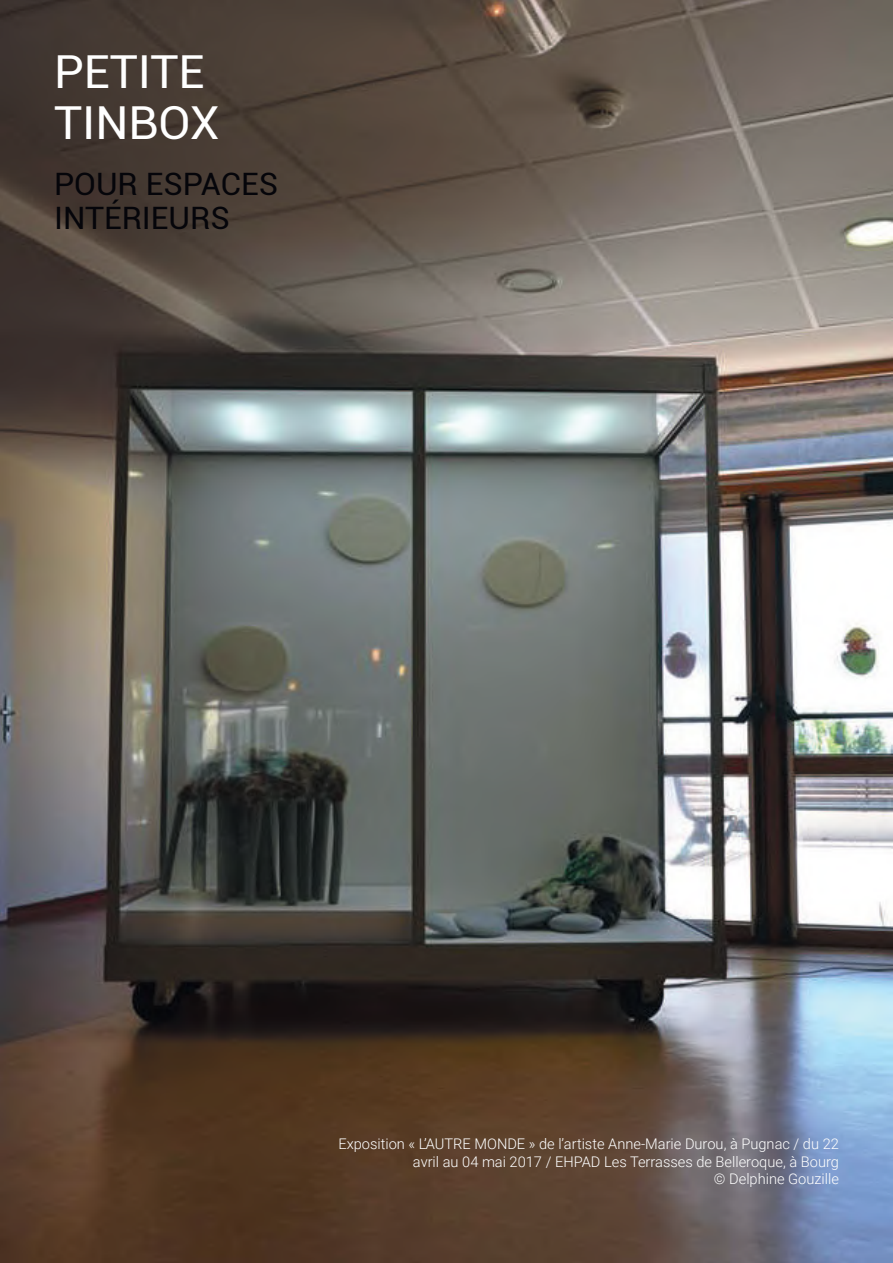
<style>
.page{position:relative;width:893px;height:1263px;background:#fff}
.page>*{position:absolute;margin:0;border:0;box-sizing:border-box;transform-origin:0 0}
.t1{font:45.45px/50.4px "Roboto";color:#fff}
.t2{font:30.9px/34px "Roboto";color:#05050a}
.t3{font:300 14.7px/17.5px "Roboto";color:#fff;text-align:right}
</style>
<div class="page">
<img style="left:0;top:0;width:893px;height:1263px">
<h1 class="t1" style="left:54px;top:45px;width:167px">PETITE<br>TINBOX</h1>
<h2 class="t2" style="left:54px;top:166px;width:226px">POUR ESPACES<br>INTÉRIEURS</h2>
<p class="t3" style="left:338px;top:1134px;width:502px">Exposition « L’AUTRE MONDE » de l’artiste Anne-Marie Durou, à Pugnac / du 22 avril au 04 mai 2017 / EHPAD Les Terrasses de Belleroque, à Bourg<br>© Delphine Gouzille</p>
</div>
